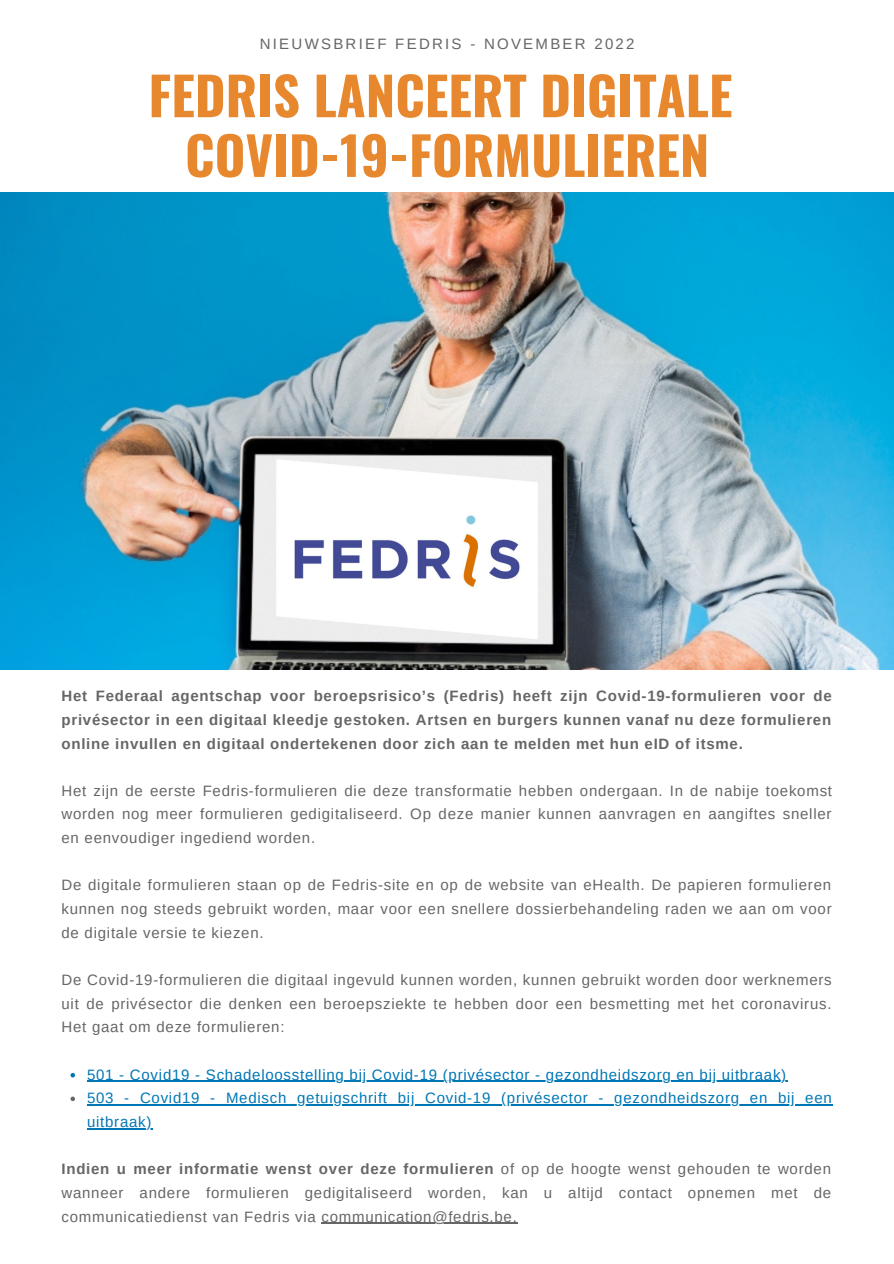
<style>
.page{position:relative;width:894px;height:1264px;background:#fff}
.page>*{position:absolute;margin:0;border:0;box-sizing:border-box;transform-origin:0 0}
.t1{font:700 52.5px/59.7px "Oswald";color:#e8882e;text-align:center}
.t2{font:15px/23.7px "Arimo";letter-spacing:.05em;color:#666;text-align:justify}
.t3{font:700 15px/23.7px "Arimo";letter-spacing:.05em;color:#666;text-align:justify}
.t4{font:15px/23.7px "Arimo";letter-spacing:.05em;color:#0077b5}
.t5{font:15px "Arimo";letter-spacing:.15em;color:#666}
.s1{font-weight:700}
</style>
<div class="page">
<svg style="left:70px;top:1073px;width:5px;height:4px"></svg>
<hr style="left:87px;top:1080px;width:699px;height:1px;background:#0077b5">
<svg style="left:70px;top:1096px;width:5px;height:5px"></svg>
<hr style="left:87px;top:1104px;width:745px;height:1px;background:#0077b5">
<hr style="left:87px;top:1128px;width:65px;height:1px;background:#0077b5">
<hr style="left:321px;top:1222px;width:196px;height:1px;background:#666">
<img style="left:0;top:193px;width:893px;height:476px">
<p class="t5" style="left:260px;top:36px;width:376px">NIEUWSBRIEF FEDRIS - NOVEMBER 2022</p>
<h1 class="t1" style="left:148px;top:64px;width:585px">FEDRIS LANCEERT DIGITALE<br>COVID-19-FORMULIEREN</h1>
<p class="t3" style="left:61px;top:684px;width:771px">Het Federaal agentschap voor beroepsrisico’s (Fedris) heeft zijn Covid-19-formulieren voor de privésector in een digitaal kleedje gestoken. Artsen en burgers kunnen vanaf nu deze formulieren online invullen en digitaal ondertekenen door zich aan te melden met hun eID of itsme.</p>
<p class="t2" style="left:61px;top:778px;width:771px">Het zijn de eerste Fedris-formulieren die deze transformatie hebben ondergaan. In de nabije toekomst worden nog meer formulieren gedigitaliseerd. Op deze manier kunnen aanvragen en aangiftes sneller en eenvoudiger ingediend worden.</p>
<p class="t2" style="left:61px;top:873px;width:771px">De digitale formulieren staan op de Fedris-site en op de website van eHealth. De papieren formulieren kunnen nog steeds gebruikt worden, maar voor een snellere dossierbehandeling raden we aan om voor de digitale versie te kiezen.</p>
<p class="t2" style="left:61px;top:968px;width:771px">De Covid-19-formulieren die digitaal ingevuld kunnen worden, kunnen gebruikt worden door werknemers uit de privésector die denken een beroepsziekte te hebben door een besmetting met het coronavirus.<br>Het gaat om deze formulieren:</p>
<p class="t4" style="left:87px;top:1062px;width:746px">501 - Covid19 - Schadeloosstelling bij Covid-19 (privésector - gezondheidszorg en bij uitbraak)<br>503 - Covid19 - Medisch getuigschrift bij Covid-19 (privésector - gezondheidszorg en bij een uitbraak)</p>
<p class="t2" style="left:61px;top:1157px;width:770px"><span class="s1">Indien u meer informatie wenst over deze formulieren</span> of op de hoogte wenst gehouden te worden wanneer andere formulieren gedigitaliseerd worden, kan u altijd contact opnemen met de communicatiedienst van Fedris via communication@fedris.be.</p>
</div>
